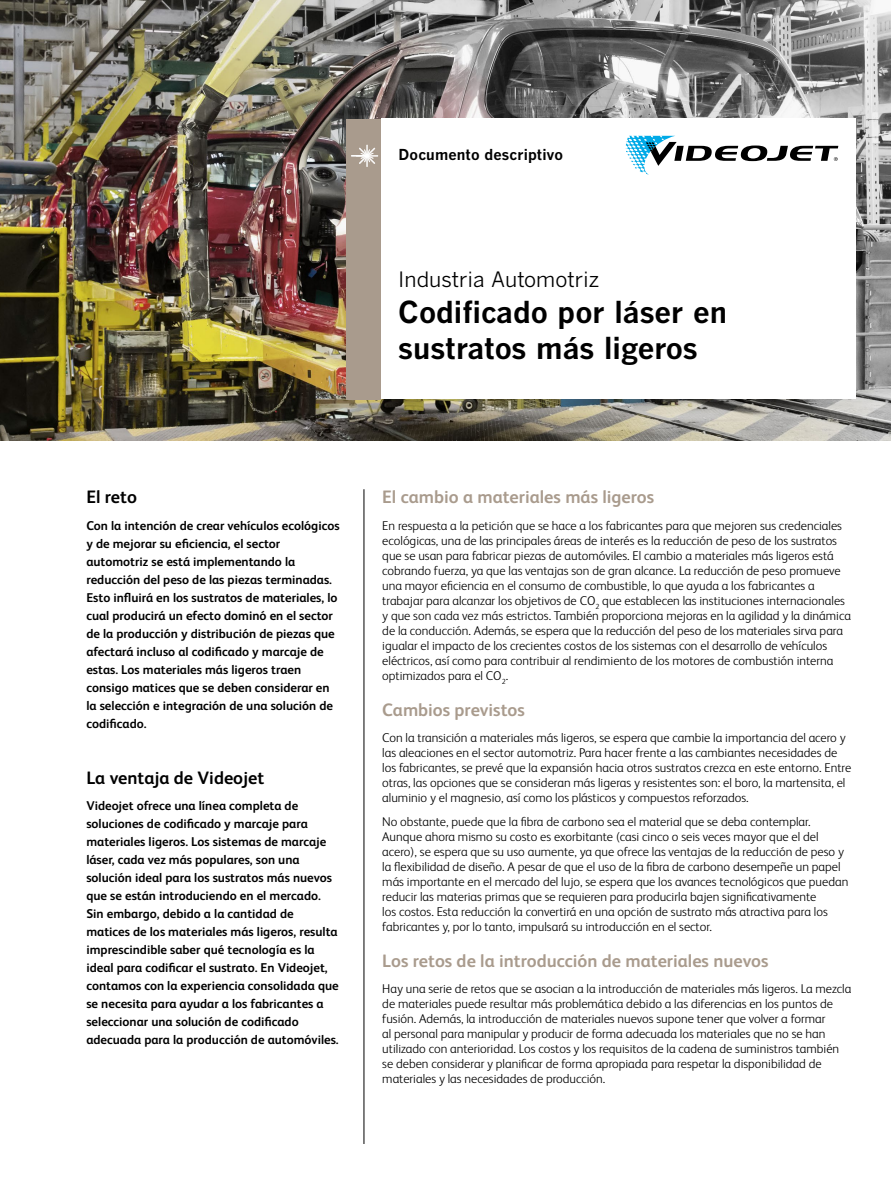
<style>
.page{position:relative;width:891px;height:1188px;background:#fff}
.page>*{position:absolute;margin:0;border:0;box-sizing:border-box;transform-origin:0 0}
.t1{font:700 30px/36px "Benton Gothic";color:#000}
.t2{font:21px "Benton Gothic";color:#000}
.t3{font:700 18px "FS Albert Pro";color:#a99b8d}
.t4{font:700 18px "FS Albert Pro";color:#000}
.t5{font:700 15px "Benton Gothic";letter-spacing:.005em;color:#000}
.t6{font:300 12.75px/15px "FS Albert Pro";color:#000}
.t7{font:700 12.75px/18px "FS Albert Pro";color:#000}
</style>
<div class="page">
<img style="left:0;top:0;width:891px;height:441px">
<hr style="left:364px;top:489px;width:1px;height:655px;background:#000">
<div style="left:381px;top:119px;width:474px;height:280px;background:#fff"></div>
<div style="left:347px;top:119px;width:34px;height:281px;background:#a99b8d"></div>
<svg style="left:626px;top:136px;width:212px;height:39px"></svg>
<svg style="left:351px;top:145px;width:27px;height:22px"></svg>
<p class="t5" style="left:399px;top:146px;width:166px">Documento descriptivo</p>
<h2 class="t2" style="left:398px;top:267px;width:203px">Industria Automotriz</h2>
<h1 class="t1" style="left:398px;top:295px;width:330px">Codificado por láser en sustratos más ligeros</h1>
<h3 class="t4" style="left:86px;top:484px;width:52px">El reto</h3>
<p class="t7" style="left:86px;top:516px;width:255px">Con la intención de crear vehículos ecológicos y de mejorar su eficiencia, el sector automotriz se está implementando la reducción del peso de las piezas terminadas.<br>Esto influirá en los sustratos de materiales, lo cual producirá un efecto dominó en el sector de la producción y distribución de piezas que afectará incluso al codificado y marcaje de estas. Los materiales más ligeros traen consigo matices que se deben considerar en la selección e integración de una solución de codificado.</p>
<h3 class="t4" style="left:86px;top:765px;width:179px">La ventaja de Videojet</h3>
<p class="t7" style="left:86px;top:796px;width:254px">Videojet ofrece una línea completa de soluciones de codificado y marcaje para materiales ligeros. Los sistemas de marcaje láser, cada vez más populares, son una solución ideal para los sustratos más nuevos que se están introduciendo en el mercado.<br>Sin embargo, debido a la cantidad de matices de los materiales más ligeros, resulta imprescindible saber qué tecnología es la ideal para codificar el sustrato. En Videojet, contamos con la experiencia consolidada que se necesita para ayudar a los fabricantes a seleccionar una solución de codificado adecuada para la producción de automóviles.</p>
<h3 class="t3" style="left:382px;top:484px;width:273px">El cambio a materiales más ligeros</h3>
<p class="t6" style="left:382px;top:517px;width:470px">En respuesta a la petición que se hace a los fabricantes para que mejoren sus credenciales ecológicas, una de las principales áreas de interés es la reducción de peso de los sustratos que se usan para fabricar piezas de automóviles. El cambio a materiales más ligeros está cobrando fuerza, ya que las ventajas son de gran alcance. La reducción de peso promueve una mayor eficiencia en el consumo de combustible, lo que ayuda a los fabricantes a trabajar para alcanzar los objetivos de CO<sub>2</sub> que establecen las instituciones internacionales y que son cada vez más estrictos. También proporciona mejoras en la agilidad y la dinámica de la conducción. Además, se espera que la reducción del peso de los materiales sirva para igualar el impacto de los crecientes costos de los sistemas con el desarrollo de vehículos eléctricos, así como para contribuir al rendimiento de los motores de combustión interna optimizados para el CO<sub>2</sub>.</p>
<h3 class="t3" style="left:382px;top:697px;width:144px">Cambios previstos</h3>
<p class="t6" style="left:382px;top:729px;width:470px">Con la transición a materiales más ligeros, se espera que cambie la importancia del acero y las aleaciones en el sector automotriz. Para hacer frente a las cambiantes necesidades de los fabricantes, se prevé que la expansión hacia otros sustratos crezca en este entorno. Entre otras, las opciones que se consideran más ligeras y resistentes son: el boro, la martensita, el aluminio y el magnesio, así como los plásticos y compuestos reforzados.</p>
<p class="t6" style="left:382px;top:813px;width:468px">No obstante, puede que la fibra de carbono sea el material que se deba contemplar.<br>Aunque ahora mismo su costo es exorbitante (casi cinco o seis veces mayor que el del acero), se espera que su uso aumente, ya que ofrece las ventajas de la reducción de peso y la flexibilidad de diseño. A pesar de que el uso de la fibra de carbono desempeñe un papel más importante en el mercado del lujo, se espera que los avances tecnológicos que puedan reducir las materias primas que se requieren para producirla bajen significativamente<br>los costos. Esta reducción la convertirá en una opción de sustrato más atractiva para los fabricantes y, por lo tanto, impulsará su introducción en el sector.</p>
<h3 class="t3" style="left:382px;top:948px;width:388px">Los retos de la introducción de materiales nuevos</h3>
<p class="t6" style="left:382px;top:980px;width:471px">Hay una serie de retos que se asocian a la introducción de materiales más ligeros. La mezcla de materiales puede resultar más problemática debido a las diferencias en los puntos de fusión. Además, la introducción de materiales nuevos supone tener que volver a formar<br>al personal para manipular y producir de forma adecuada los materiales que no se han utilizado con anterioridad. Los costos y los requisitos de la cadena de suministros también se deben considerar y planificar de forma apropiada para respetar la disponibilidad de materiales y las necesidades de producción.</p>
</div>
